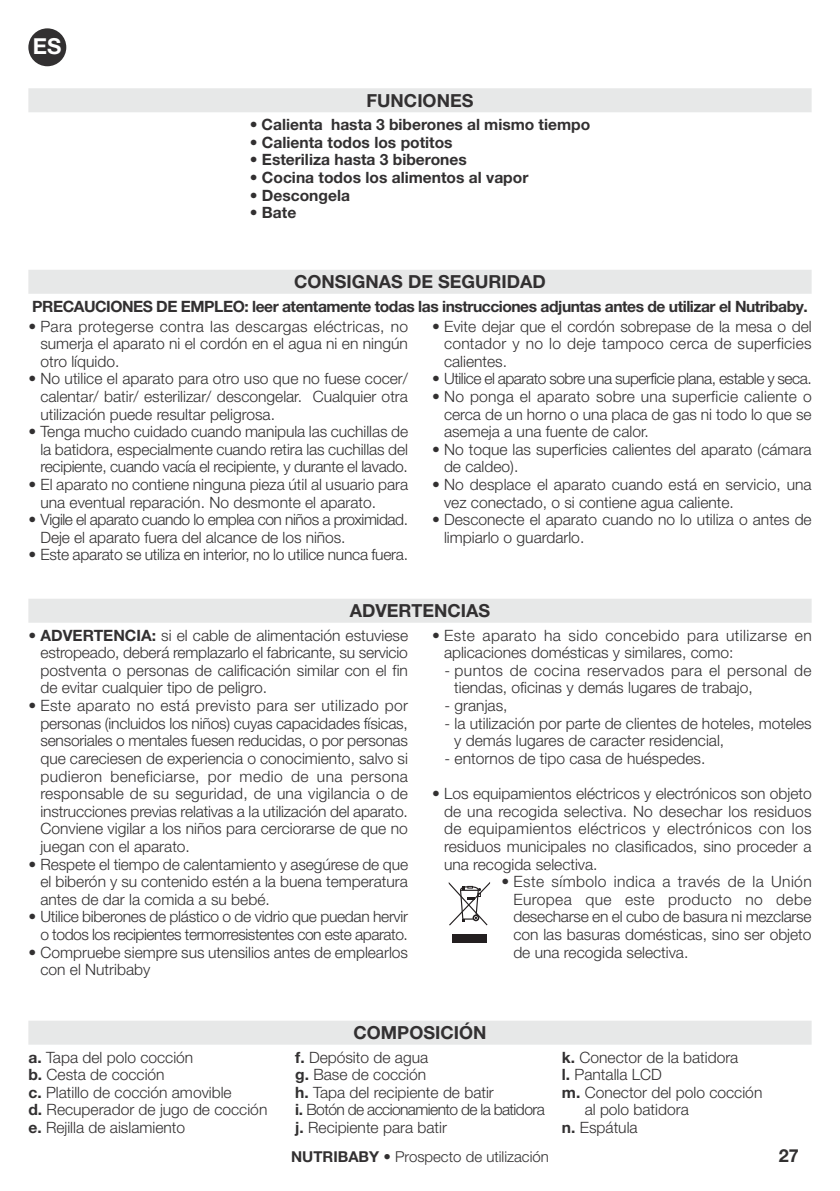
<style>
.page{position:relative;width:840px;height:1191px;background:#fff}
.page>*{position:absolute;margin:0;border:0;box-sizing:border-box;transform-origin:0 0}
.t1{font:700 22px "Helvetica Neue LT Pro";color:#fff}
.t2{font:700 18px "Helvetica Neue LT Pro";color:#323031}
.t3{font:300 15.6px/17.6px "Helvetica Neue LT Pro";color:#323031;text-align:justify}
.t4{font:300 15.6px/17.6px "Helvetica Neue LT Pro";letter-spacing:-.03em;color:#323031}
.t5{font:700 15.6px "Helvetica Neue LT Pro";color:#323031}
.t6{font:300 15.6px/17.6px "Helvetica Neue LT Pro";letter-spacing:-.025em;color:#323031;text-align:right}
.t7{font:700 15.6px "Helvetica Neue LT Pro";letter-spacing:-.03em;color:#323031}
.t8{font:300 15.6px/17.6px "Helvetica Neue LT Pro";letter-spacing:.025em;color:#323031}
.t9{font:300 15px "Helvetica Neue LT Pro";color:#323031}
.s1{font-weight:700}
</style>
<div class="page">
<div style="left:28px;top:88px;width:783px;height:24px;background:#e7e8e8"></div>
<div style="left:28px;top:598px;width:783px;height:24px;background:#e7e8e8"></div>
<div style="left:28px;top:270px;width:783px;height:24px;background:#e7e8e8"></div>
<div style="left:28px;top:28px;width:38px;height:38px;background:#323031;border-radius:50%"></div>
<div style="left:451px;top:934px;width:35px;height:8px;background:#231f20"></div>
<svg style="left:448px;top:882px;width:42px;height:43px"></svg>
<div style="left:28px;top:1020px;width:783px;height:24px;background:#e7e8e8"></div>
<h1 class="t1" style="left:33px;top:38px;width:30px">ES</h1>
<p class="t2" style="left:366px;top:94px;width:108px">FUNCIONES</p>
<p class="t5" style="left:249px;top:119px;width:342px">• Calienta hasta 3 biberones al mismo tiempo</p>
<p class="t5" style="left:249px;top:137px;width:204px">• Calienta todos los potitos</p>
<p class="t5" style="left:249px;top:154px;width:218px">• Esteriliza hasta 3 biberones</p>
<p class="t5" style="left:249px;top:172px;width:280px">• Cocina todos los alimentos al vapor</p>
<p class="t5" style="left:249px;top:189px;width:102px">• Descongela</p>
<p class="t5" style="left:249px;top:207px;width:48px">• Bate</p>
<p class="t2" style="left:294px;top:275px;width:253px">CONSIGNAS DE SEGURIDAD</p>
<p class="t7" style="left:32px;top:301px;width:776px">PRECAUCIONES DE EMPLEO: leer atentamente todas las instrucciones adjuntas antes de utilizar el Nutribaby.</p>
<p class="t3" style="left:40px;top:319px;width:369px;text-indent:-12px">• Para protegerse contra las descargas eléctricas, no sumerja el aparato ni el cordón en el agua ni en ningún otro líquido.</p>
<p class="t3" style="left:40px;top:372px;width:369px;text-indent:-12px">• No utilice el aparato para otro uso que no fuese cocer/ calentar/ batir/ esterilizar/ descongelar. Cualquier otra utilización puede resultar peligrosa.</p>
<p class="t3" style="left:40px;top:425px;width:369px;text-indent:-12px">• Tenga mucho cuidado cuando manipula las cuchillas de la batidora, especialmente cuando retira las cuchillas del recipiente, cuando vacía el recipiente, y durante el lavado.</p>
<p class="t3" style="left:40px;top:477px;width:369px;text-indent:-12px">• El aparato no contiene ninguna pieza útil al usuario para una eventual reparación. No desmonte el aparato.</p>
<p class="t4" style="left:40px;top:513px;width:369px;text-indent:-12px">• Vigile el aparato cuando lo emplea con niños a proximidad.<br>Deje el aparato fuera del alcance de los niños.</p>
<p class="t3" style="left:28px;top:548px;width:381px">• Este aparato se utiliza en interior, no lo utilice nunca fuera.</p>
<p class="t3" style="left:444px;top:319px;width:369px;text-indent:-12px">• Evite dejar que el cordón sobrepase de la mesa o del contador y no lo deje tampoco cerca de superficies calientes.</p>
<p class="t4" style="left:432px;top:372px;width:381px">• Utilice el aparato sobre una superficie plana, estable y seca.</p>
<p class="t3" style="left:444px;top:389px;width:369px;text-indent:-12px">• No ponga el aparato sobre una superficie caliente o cerca de un horno o una placa de gas ni todo lo que se asemeja a una fuente de calor.</p>
<p class="t3" style="left:444px;top:442px;width:369px;text-indent:-12px">• No toque las superficies calientes del aparato (cámara de caldeo).</p>
<p class="t3" style="left:444px;top:477px;width:369px;text-indent:-12px">• No desplace el aparato cuando está en servicio, una vez conectado, o si contiene agua caliente.</p>
<p class="t3" style="left:444px;top:513px;width:369px;text-indent:-12px">• Desconecte el aparato cuando no lo utiliza o antes de limpiarlo o guardarlo.</p>
<p class="t2" style="left:350px;top:604px;width:142px">ADVERTENCIAS</p>
<p class="t3" style="left:40px;top:628px;width:369px;text-indent:-12px">• <span class="s1">ADVERTENCIA:</span> si el cable de alimentación estuviese estropeado, deberá remplazarlo el fabricante, su servicio postventa o personas de calificación similar con el fin de evitar cualquier tipo de peligro.</p>
<p class="t3" style="left:40px;top:698px;width:369px;text-indent:-12px">• Este aparato no está previsto para ser utilizado por personas (incluidos los niños) cuyas capacidades físicas, sensoriales o mentales fuesen reducidas, o por personas que careciesen de experiencia o conocimiento, salvo si pudieron beneficiarse, por medio de una persona responsable de su seguridad, de una vigilancia o de instrucciones previas relativas a la utilización del aparato.<br>Conviene vigilar a los niños para cerciorarse de que no juegan con el aparato.</p>
<p class="t3" style="left:40px;top:857px;width:369px;text-indent:-12px">• Respete el tiempo de calentamiento y asegúrese de que el biberón y su contenido estén a la buena temperatura antes de dar la comida a su bebé.</p>
<p class="t6" style="left:28px;top:910px;width:381px">• Utilice biberones de plástico o de vidrio que puedan hervir o todos los recipientes termorresistentes con este aparato.</p>
<p class="t3" style="left:40px;top:945px;width:369px;text-indent:-12px">• Compruebe siempre sus utensilios antes de emplearlos con el Nutribaby</p>
<p class="t8" style="left:444px;top:628px;width:369px;text-indent:-12px">• Este aparato ha sido concebido para utilizarse en aplicaciones domésticas y similares, como:</p>
<p class="t3" style="left:454px;top:663px;width:359px;text-indent:-10px">- puntos de cocina reservados para el personal de tiendas, oficinas y demás lugares de trabajo,</p>
<p class="t3" style="left:444px;top:698px;width:64px">- granjas,</p>
<p class="t3" style="left:454px;top:716px;width:359px;text-indent:-10px">- la utilización por parte de clientes de hoteles, moteles y demás lugares de caracter residencial,</p>
<p class="t3" style="left:444px;top:751px;width:262px">- entornos de tipo casa de huéspedes.</p>
<p class="t3" style="left:444px;top:786px;width:369px;text-indent:-12px">• Los equipamientos eléctricos y electrónicos son objeto de una recogida selectiva. No desechar los residuos de equipamientos eléctricos y electrónicos con los residuos municipales no clasificados, sino proceder a una recogida selectiva.</p>
<p class="t3" style="left:513px;top:874px;width:300px;text-indent:-12px">• Este símbolo indica a través de la Unión Europea que este producto no debe desecharse en el cubo de basura ni mezclarse con las basuras domésticas, sino ser objeto de una recogida selectiva.</p>
<p class="t2" style="left:353px;top:1026px;width:134px">COMPOSICIÓN</p>
<p class="t3" style="left:28px;top:1050px;width:240px;text-align:left"><span class="s1">a.</span> Tapa del polo cocción<br><span class="s1">b.</span> Cesta de cocción<br><span class="s1">c.</span> Platillo de cocción amovible<br><span class="s1">d.</span> Recuperador de jugo de cocción <span class="s1">e.</span> Rejilla de aislamiento</p>
<p class="t3" style="left:295px;top:1050px;width:251px;text-align:left"><span class="s1">f.</span> Depósito de agua<br><span class="s1">g.</span> Base de cocción<br><span class="s1">h.</span> Tapa del recipiente de batir<br><span class="s1">i.</span> Botón de accionamiento de la batidora <span class="s1">j.</span> Recipiente para batir</p>
<p class="t3" style="left:561px;top:1050px;width:178px"><span class="s1">k.</span> Conector de la batidora</p>
<p class="t3" style="left:561px;top:1067px;width:101px"><span class="s1">l.</span> Pantalla LCD</p>
<p class="t3" style="left:561px;top:1085px;width:202px"><span class="s1">m.</span> Conector del polo cocción</p>
<p class="t3" style="left:584px;top:1103px;width:106px">al polo batidora</p>
<p class="t3" style="left:561px;top:1120px;width:77px"><span class="s1">n.</span> Espátula</p>
<p class="t9" style="left:291px;top:1151px;width:259px"><span class="s1">NUTRIBABY</span> • Prospecto de utilización</p>
<p class="t2" style="left:778px;top:1149px;width:22px">27</p>
</div>
